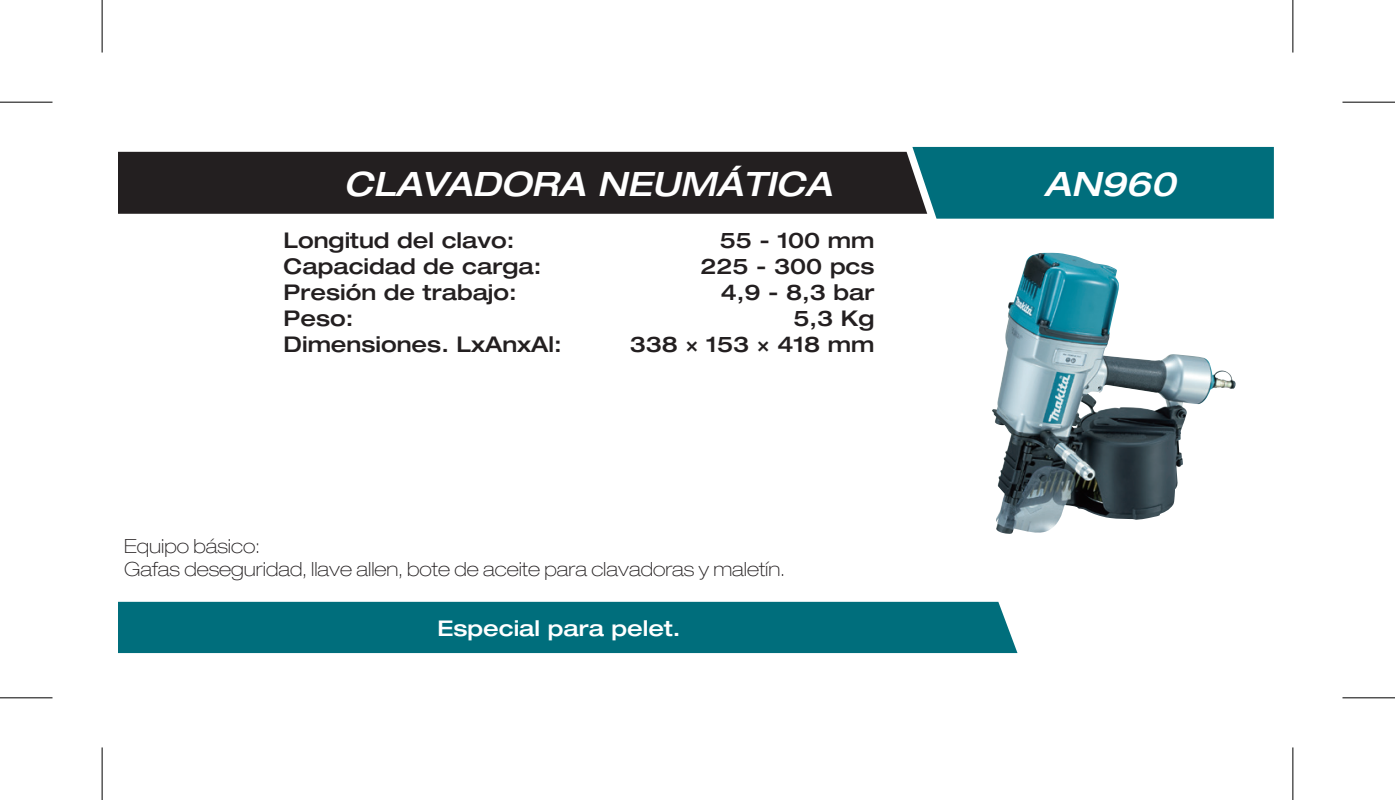
<style>
.page{position:relative;width:1395px;height:800px;background:#fff}
.page>*{position:absolute;margin:0;border:0;box-sizing:border-box;transform-origin:0 0}
.t1{font:italic 500 expanded 33.6px "Helvetica Neue";color:#fff}
.t2{font:500 expanded 21.7px "Helvetica Neue";color:#231f20}
.t3{font:500 expanded 21.7px "Helvetica Neue";color:#fff}
.t4{font:100 expanded 19.6px/23.4px "Helvetica Neue";color:#231f20}
</style>
<div class="page">
<img style="left:992px;top:253px;width:187px;height:281px">
<div style="left:118px;top:601px;width:899px;height:52px;background:#006e7c"></div>
<div style="left:118px;top:152px;width:794px;height:62px;background:#231f20"></div>
<div style="left:912px;top:147px;width:362px;height:72px;background:#006e7c"></div>
<svg style="left:0;top:101px;width:52px;height:1px"></svg>
<svg style="left:1342px;top:101px;width:53px;height:1px"></svg>
<svg style="left:0;top:698px;width:52px;height:1px"></svg>
<svg style="left:1342px;top:698px;width:53px;height:1px"></svg>
<svg style="left:101px;top:0;width:1px;height:53px"></svg>
<svg style="left:101px;top:747px;width:1px;height:52px"></svg>
<svg style="left:1293px;top:0;width:1px;height:53px"></svg>
<svg style="left:1293px;top:747px;width:1px;height:52px"></svg>
<hr style="left:0;top:102px;width:52px;height:1px;background:#000">
<hr style="left:1342px;top:102px;width:53px;height:1px;background:#000">
<hr style="left:0;top:697px;width:52px;height:1px;background:#000">
<hr style="left:1342px;top:697px;width:53px;height:1px;background:#000">
<hr style="left:102px;top:0;width:1px;height:53px;background:#000">
<hr style="left:102px;top:747px;width:1px;height:52px;background:#000">
<hr style="left:1292px;top:0;width:1px;height:53px;background:#000">
<hr style="left:1292px;top:747px;width:1px;height:52px;background:#000">
<p class="t1" style="left:344px;top:163px;width:489px">CLAVADORA NEUMÁTICA</p>
<p class="t1" style="left:1044px;top:163px;width:133px">AN960</p>
<p class="t2" style="left:284px;top:226px;width:232px">Longitud del clavo:</p>
<p class="t2" style="left:720px;top:226px;width:156px">55 - 100 mm</p>
<p class="t2" style="left:284px;top:252px;width:259px">Capacidad de carga:</p>
<p class="t2" style="left:700px;top:252px;width:176px">225 - 300 pcs</p>
<p class="t2" style="left:284px;top:278px;width:235px">Presión de trabajo:</p>
<p class="t2" style="left:721px;top:278px;width:155px">4,9 - 8,3 bar</p>
<p class="t2" style="left:284px;top:304px;width:71px">Peso:</p>
<p class="t2" style="left:793px;top:304px;width:83px">5,3 Kg</p>
<p class="t2" style="left:284px;top:330px;width:280px">Dimensiones. LxAnxAl:</p>
<p class="t2" style="left:630px;top:330px;width:246px">338 × 153 × 418 mm</p>
<p class="t4" style="left:124px;top:533px;width:662px">Equipo básico:<br>Gafas deseguridad, llave allen, bote de aceite para clavadoras y maletín.</p>
<p class="t3" style="left:437px;top:614px;width:245px">Especial para pelet.</p>
</div>
